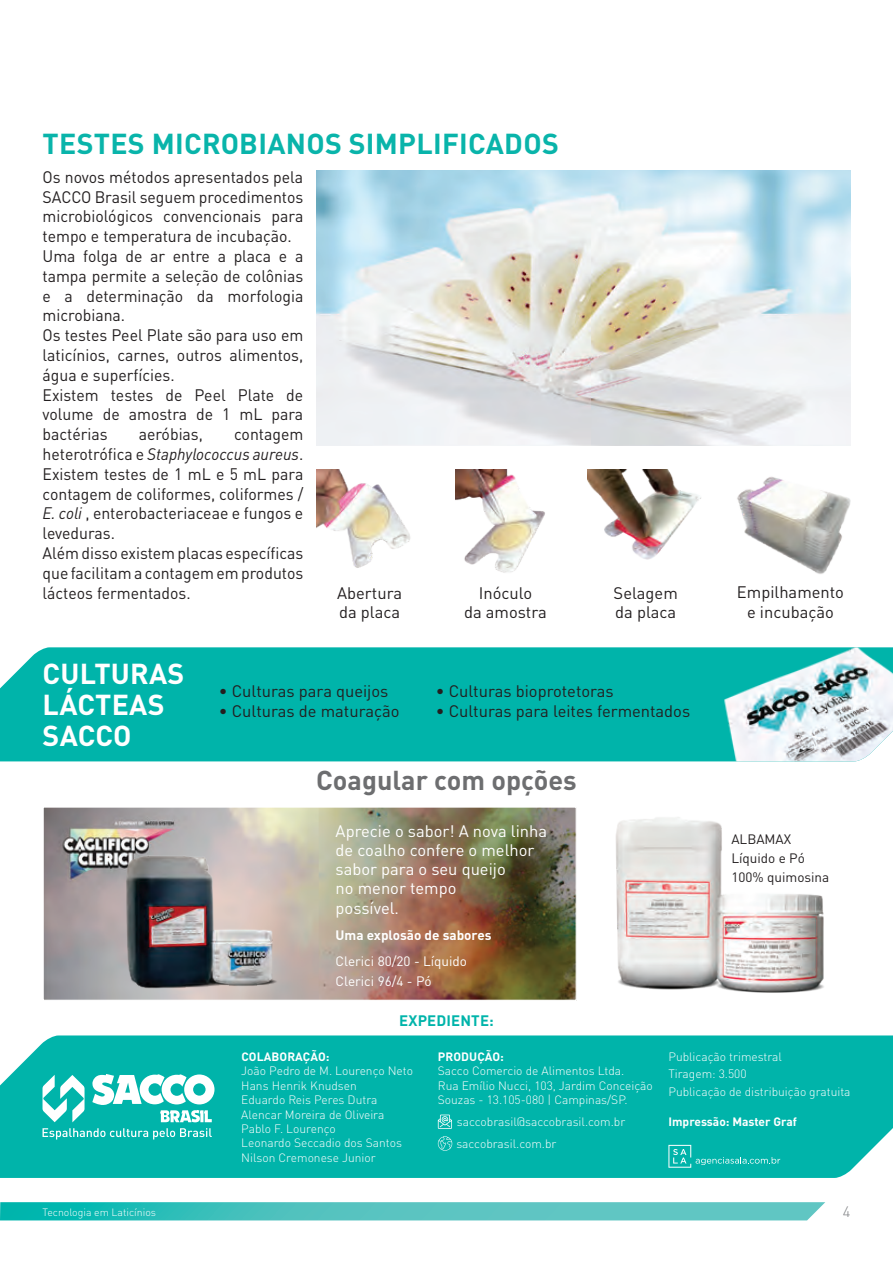
<style>
.page{position:relative;width:893px;height:1263px;background:#fff}
.page>*{position:absolute;margin:0;border:0;box-sizing:border-box;transform-origin:0 0}
.t1{font:700 28.5px "DIN Pro";letter-spacing:.01em;color:#09b4aa}
.t2{font:700 28.5px/30.9px "DIN Pro";letter-spacing:.01em;color:#fff}
.t3{font:700 27px "DIN Pro";color:#6d6e70}
.t4{font:16.5px/19.8px "DIN Pro";color:#231f20;scale:.96 1}
.t5{font:16.5px/19.8px "DIN Pro";color:#231f20}
.t6{font:16.5px/19.2px "DIN Pro";color:#fff}
.t7{font:700 15px "DIN Pro";letter-spacing:.01em;color:#00b4aa}
.t8{font:300 15px "DIN Pro";color:#808285}
.t9{font:13.5px/20.4px "DIN Pro";color:#fff}
.t10{font:13.5px/19.2px "DIN Pro";color:#231f20}
.t11{font:700 13.5px "DIN Pro";color:#fff}
.t12{font:300 12px/14.4px "DIN Pro";color:#fff}
.t13{font:700 12px "DIN Pro";color:#fff}
.t14{font:300 10.5px "DIN Pro";color:#fff}
.s1{font-style:italic}
</style>
<div class="page">
<div style="left:0;top:647px;width:720px;height:114px;background:#00b4aa"></div>
<img style="left:720px;top:647px;width:173px;height:114px">
<img style="left:316px;top:170px;width:534px;height:275px">
<img style="left:316px;top:469px;width:94px;height:99px">
<img style="left:455px;top:469px;width:90px;height:104px">
<img style="left:588px;top:469px;width:113px;height:91px">
<img style="left:737px;top:476px;width:113px;height:98px">
<div style="left:0;top:1035px;width:893px;height:143px;background:#00b4aa"></div>
<svg style="left:92px;top:1074px;width:122px;height:48px"></svg>
<svg style="left:43px;top:1075px;width:42px;height:47px"></svg>
<svg style="left:43px;top:1128px;width:169px;height:11px;background:#40c6bf"></svg>
<svg style="left:438px;top:1114px;width:14px;height:15px"></svg>
<svg style="left:438px;top:1136px;width:14px;height:15px"></svg>
<svg style="left:668px;top:1145px;width:112px;height:23px;background:#1abbb2"></svg>
<img style="left:45px;top:808px;width:530px;height:191px">
<div style="left:43px;top:806px;width:534px;height:195px;border:1px solid #fff"></div>
<img style="left:616px;top:817px;width:208px;height:176px">
<img style="left:99px;top:846px;width:197px;height:146px">
<svg style="left:0;top:1202px;width:825px;height:18px;background:#4bc2be"></svg>
<h1 class="t1" style="left:43px;top:120px;width:518px">TESTES MICROBIANOS SIMPLIFICADOS</h1>
<p class="t4" style="left:43px;top:165px;width:273px">Os novos métodos apresentados pela<br>SACCO Brasil seguem procedimentos microbiológicos convencionais para tempo e temperatura de incubação.<br>Uma folga de ar entre a placa e a tampa permite a seleção de colônias e a determinação da morfologia microbiana.<br>Os testes Peel Plate são para uso em laticínios, carnes, outros alimentos, água e superfícies.<br>Existem testes de Peel Plate de volume de amostra de 1 mL para bactérias</p>
<p class="t4" style="left:139px;top:423px;width:68px">aeróbias,</p>
<p class="t4" style="left:43px;top:423px;width:273px;text-indent:192px">contagem heterotrófica e <span class="s1">Staphylococcus aureus</span>.<br>Existem testes de 1 mL e 5 mL para contagem de coliformes, coliformes /<br><span class="s1">E. coli</span> , enterobacteriaceae e fungos e leveduras.<br>Além disso existem placas específicas que facilitam a contagem em produtos lácteos fermentados.</p>
<p class="t5" style="left:337px;top:581px;width:66px">Abertura da placa</p>
<p class="t5" style="left:464px;top:581px;width:84px;text-align:center">Inóculo<br>da amostra</p>
<p class="t5" style="left:614px;top:581px;width:66px">Selagem da placa</p>
<p class="t5" style="left:737px;top:581px;width:109px;text-align:center">Empilhamento e incubação</p>
<h1 class="t2" style="left:43px;top:655px;width:143px">CULTURAS<br>LÁCTEAS<br>SACCO</h1>
<p class="t5" style="left:219px;top:679px;width:171px">• Culturas para queijos</p>
<p class="t5" style="left:219px;top:699px;width:182px">• Culturas de maturação</p>
<p class="t5" style="left:436px;top:679px;width:180px">• Culturas bioprotetoras</p>
<p class="t5" style="left:436px;top:699px;width:256px">• Culturas para leites fermentados</p>
<h2 class="t3" style="left:316px;top:757px;width:262px">Coagular com opções</h2>
<p class="t6" style="left:336px;top:820px;width:213px">Aprecie o sabor! A nova linha de coalho confere o melhor sabor para o seu queijo<br>no menor tempo<br>possível.</p>
<p class="t9" style="left:336px;top:949px;width:133px">Clerici 80/20 - Líquido<br>Clerici 96/4 - Pó</p>
<p class="t11" style="left:336px;top:924px;width:157px">Uma explosão de sabores</p>
<p class="t7" style="left:399px;top:1008px;width:96px">EXPEDIENTE:</p>
<p class="t10" style="left:731px;top:828px;width:99px">ALBAMAX<br>Líquido e Pó<br>100% quimosina</p>
<p class="t13" style="left:241px;top:1046px;width:90px">COLABORAÇÃO:</p>
<p class="t12" style="left:241px;top:1063px;width:173px">João Pedro de M. Lourenço Neto<br>Hans Henrik Knudsen<br>Eduardo Reis Peres Dutra<br>Alencar Moreira de Oliveira<br>Pablo F. Lourenço<br>Leonardo Seccadio dos Santos<br>Nilson Cremonese Junior</p>
<p class="t13" style="left:438px;top:1046px;width:68px">PRODUÇÃO:</p>
<p class="t12" style="left:438px;top:1063px;width:217px">Sacco Comercio de Alimentos Ltda.<br>Rua Emílio Nucci, 103, Jardim Conceição<br>Souzas - 13.105-080 | Campinas/SP.</p>
<p class="t12" style="left:456px;top:1110px;width:170px;line-height:21.3px">saccobrasil@saccobrasil.com.br saccobrasil.com.br</p>
<p class="t12" style="left:668px;top:1047px;width:184px;line-height:17.4px">Publicação trimestral<br>Tiragem: 3.500<br>Publicação de distribuição gratuita</p>
<p class="t13" style="left:668px;top:1111px;width:130px">Impressão: Master Graf</p>
<p class="t14" style="left:43px;top:1204px;width:115px">Tecnologia em Laticínios</p>
<p class="t8" style="left:843px;top:1200px;width:9px">4</p>
</div>
